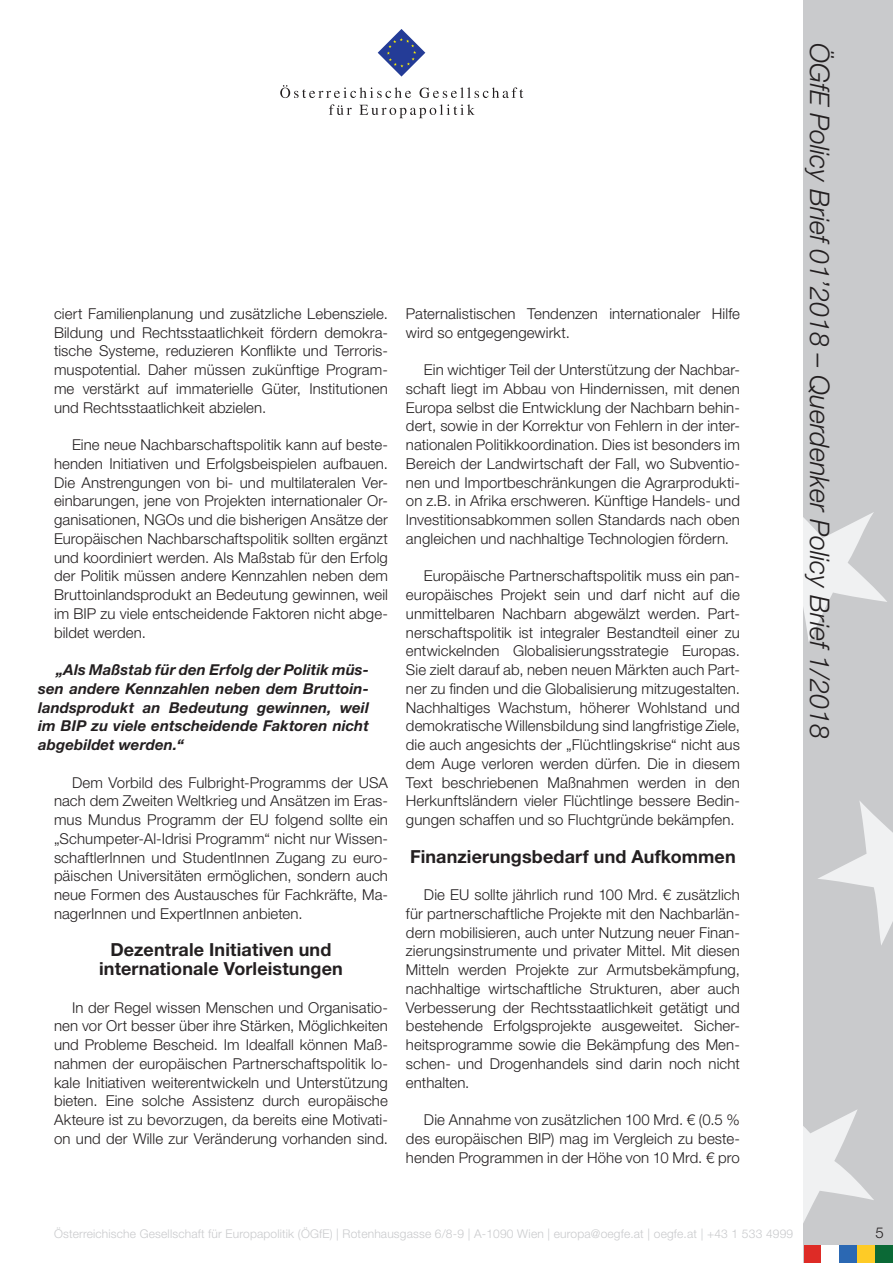
<style>
.page{position:relative;width:893px;height:1263px;background:#fff}
.page>*{position:absolute;margin:0;border:0;box-sizing:border-box;transform-origin:0 0}
.t1{font:italic 300 27px "Helvetica Neue LT Std";color:#231f20}
.Zwischenüberschrift{font:700 18px/18.8px "Helvetica Neue LT Std";letter-spacing:.005em;color:#231f20;text-align:center}
.Standard_Paragraph{font:300 15px/18.8px "Helvetica Neue LT Std";letter-spacing:.005em;color:#231f20;text-align:justify}
.Standard_Paragraph-2{font:italic 700 15px/18.8px "Helvetica Neue LT Std";letter-spacing:.005em;color:#231f20;text-align:justify}
.t2{font:300 12px "Helvetica Neue LT Std";letter-spacing:.015em;color:#c9cacc}
</style>
<div class="page">
<div style="left:804px;top:0;width:89px;height:1263px;background:#c9cacc"></div>
<svg style="left:804px;top:512px;width:83px;height:130px"></svg>
<svg style="left:818px;top:801px;width:75px;height:144px"></svg>
<svg style="left:804px;top:1110px;width:70px;height:111px"></svg>
<svg style="left:378px;top:29px;width:47px;height:48px"></svg>
<svg style="left:280px;top:85px;width:131px;height:13px"></svg>
<svg style="left:420px;top:87px;width:103px;height:11px"></svg>
<svg style="left:329px;top:104px;width:23px;height:11px"></svg>
<svg style="left:359px;top:104px;width:116px;height:14px"></svg>
<div style="left:857px;top:1245px;width:18px;height:18px;background:#fecb26"></div>
<div style="left:839px;top:1245px;width:18px;height:18px;background:#2b68b3"></div>
<div style="left:804px;top:1245px;width:17px;height:18px;background:#de2b26"></div>
<div style="left:875px;top:1245px;width:18px;height:18px;background:#0b6936"></div>
<div style="left:821px;top:1245px;width:18px;height:18px;background:#fff"></div>
<p class="Standard_Paragraph" style="left:54px;top:304px;width:335px">ciert Familienplanung und zusätzliche Lebensziele.<br>Bildung und Rechtsstaatlichkeit fördern demokra&shy;tische Systeme, reduzieren Konflikte und Terroris&shy;muspotential. Daher müssen zukünftige Program&shy;me verstärkt auf immaterielle Güter, Institutionen und Rechtsstaatlichkeit abzielen.</p>
<p class="Standard_Paragraph" style="left:54px;top:435px;width:335px;text-indent:18px">Eine neue Nachbarschaftspolitik kann auf beste&shy;henden Initiativen und Erfolgsbeispielen aufbauen.<br>Die Anstrengungen von bi- und multilateralen Ver&shy;einbarungen, jene von Projekten internationaler Or&shy;ganisationen, NGOs und die bisherigen Ansätze der Europäischen Nachbarschaftspolitik sollten ergänzt und koordiniert werden. Als Maßstab für den Erfolg der Politik müssen andere Kennzahlen neben dem Bruttoinlandsprodukt an Bedeutung gewinnen, weil im BIP zu viele entscheidende Faktoren nicht abge&shy;bildet werden.</p>
<p class="Standard_Paragraph-2" style="left:38px;top:660px;width:332px;text-indent:18px">„Als Maßstab für den Erfolg der Politik müs&shy;sen andere Kennzahlen neben dem Bruttoin&shy;landsprodukt an Bedeutung gewinnen, weil im BIP zu viele entscheidende Faktoren nicht abgebildet werden.“</p>
<p class="Standard_Paragraph" style="left:54px;top:772px;width:335px;text-indent:18px">Dem Vorbild des Fulbright-Programms der USA nach dem Zweiten Weltkrieg und Ansätzen im Eras&shy;mus Mundus Programm der EU folgend sollte ein „Schumpeter-Al-Idrisi Programm“ nicht nur Wissen&shy;schaftlerInnen und StudentInnen Zugang zu euro&shy;päischen Universitäten ermöglichen, sondern auch neue Formen des Austausches für Fachkräfte, Ma&shy;nagerInnen und ExpertInnen anbieten.</p>
<p class="Zwischenüberschrift" style="left:99px;top:940px;width:245px">Dezentrale Initiativen und internationale Vorleistungen</p>
<p class="Standard_Paragraph" style="left:54px;top:997px;width:335px;text-indent:18px">In der Regel wissen Menschen und Organisatio&shy;nen vor Ort besser über ihre Stärken, Möglichkeiten und Probleme Bescheid. Im Idealfall können Maß&shy;nahmen der europäischen Partnerschaftspolitik lo&shy;kale Initiativen weiterentwickeln und Unterstützung bieten. Eine solche Assistenz durch europäische Akteure ist zu bevorzugen, da bereits eine Motivati&shy;on und der Wille zur Veränderung vorhanden sind.</p>
<p class="Standard_Paragraph" style="left:406px;top:304px;width:335px">Paternalistischen Tendenzen internationaler Hilfe wird so entgegengewirkt.</p>
<p class="Standard_Paragraph" style="left:406px;top:360px;width:335px;text-indent:18px">Ein wichtiger Teil der Unterstützung der Nachbar&shy;schaft liegt im Abbau von Hindernissen, mit denen Europa selbst die Entwicklung der Nachbarn behin&shy;dert, sowie in der Korrektur von Fehlern in der inter&shy;nationalen Politikkoordination. Dies ist besonders im Bereich der Landwirtschaft der Fall, wo Subventio&shy;nen und Importbeschränkungen die Agrarprodukti&shy;on z.B. in Afrika erschweren. Künftige Handels- und Investitionsabkommen sollen Standards nach oben angleichen und nachhaltige Technologien fördern.</p>
<p class="Standard_Paragraph" style="left:406px;top:566px;width:335px;text-indent:18px">Europäische Partnerschaftspolitik muss ein pan&shy;europäisches Projekt sein und darf nicht auf die unmittelbaren Nachbarn abgewälzt werden. Part&shy;nerschaftspolitik ist integraler Bestandteil einer zu entwickelnden Globalisierungsstrategie Europas.<br>Sie zielt darauf ab, neben neuen Märkten auch Part&shy;ner zu finden und die Globalisierung mitzugestalten.<br>Nachhaltiges Wachstum, höherer Wohlstand und demokratische Willensbildung sind langfristige Ziele, die auch angesichts der „Flüchtlingskrise“ nicht aus dem Auge verloren werden dürfen. Die in diesem Text beschriebenen Maßnahmen werden in den Herkunftsländern vieler Flüchtlinge bessere Bedin&shy;gungen schaffen und so Fluchtgründe bekämpfen.</p>
<p class="Zwischenüberschrift" style="left:410px;top:846px;width:327px">Finanzierungsbedarf und Aufkommen</p>
<p class="Standard_Paragraph" style="left:406px;top:885px;width:335px;text-indent:18px">Die EU sollte jährlich rund 100 Mrd. € zusätzlich für partnerschaftliche Projekte mit den Nachbarlän&shy;dern mobilisieren, auch unter Nutzung neuer Finan&shy;zierungsinstrumente und privater Mittel. Mit diesen Mitteln werden Projekte zur Armutsbekämpfung, nachhaltige wirtschaftliche Strukturen, aber auch Verbesserung der Rechtsstaatlichkeit getätigt und bestehende Erfolgsprojekte ausgeweitet. Sicher&shy;heitsprogramme sowie die Bekämpfung des Men&shy;schen- und Drogenhandels sind darin noch nicht enthalten.</p>
<p class="Standard_Paragraph" style="left:406px;top:1110px;width:335px;text-indent:18px">Die Annahme von zusätzlichen 100 Mrd. € (0.5 % des europäischen BIP) mag im Vergleich zu beste&shy;henden Programmen in der Höhe von 10 Mrd. € pro</p>
<h1 class="t1" style="left:836px;top:43px;width:697px;rotate:90deg">ÖGfE Policy Brief 01’2018 – Querdenker Policy Brief 1/2018</h1>
<p class="t2" style="left:54px;top:1226px;width:741px">Österreichische Gesellschaft für Europapolitik (ÖGfE) | Rotenhausgasse 6/8-9 | A-1090 Wien | europa@oegfe.at | oegfe.at | +43 1 533 4999</p>
<p class="Standard_Paragraph" style="left:875px;top:1222px;width:10px">5</p>
</div>
